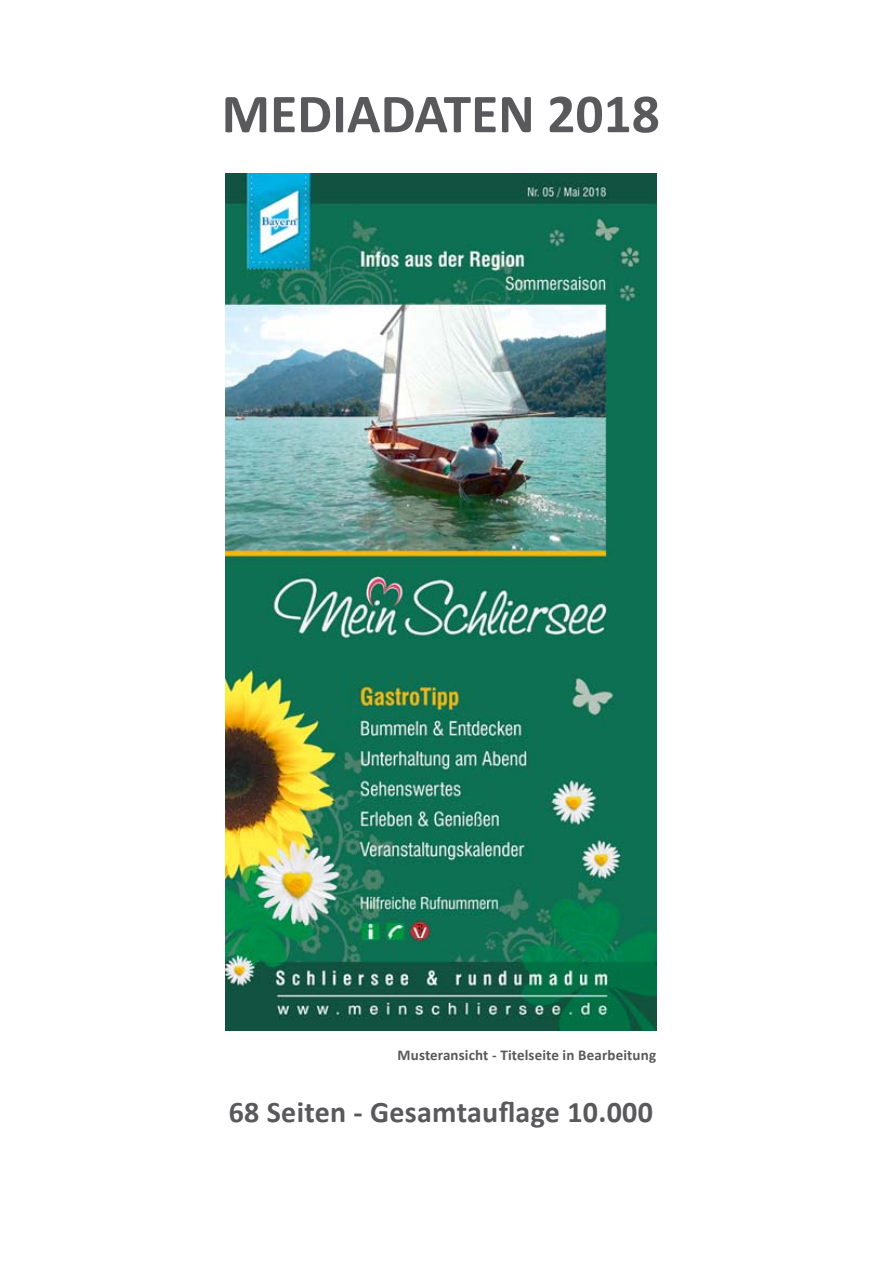
<style>
.page{position:relative;width:893px;height:1263px;background:#fff}
.page>*{position:absolute;margin:0;border:0;box-sizing:border-box;transform-origin:0 0}
.t1{font:700 55.5px "Calibri";color:#59595c}
.t2{font:700 30px "Calibri";letter-spacing:.01em;color:#59595c}
.t3{font:700 15px "Calibri";letter-spacing:.01em;color:#59595c}
</style>
<div class="page">
<img style="left:225px;top:173px;width:431px;height:857px">
<h1 class="t1" style="left:222px;top:78px;width:440px">MEDIADATEN 2018</h1>
<p class="t3" style="left:398px;top:1045px;width:260px">Musteransicht - Titelseite in Bearbeitung</p>
<h2 class="t2" style="left:229px;top:1093px;width:426px">68 Seiten - Gesamtauflage 10.000</h2>
</div>
